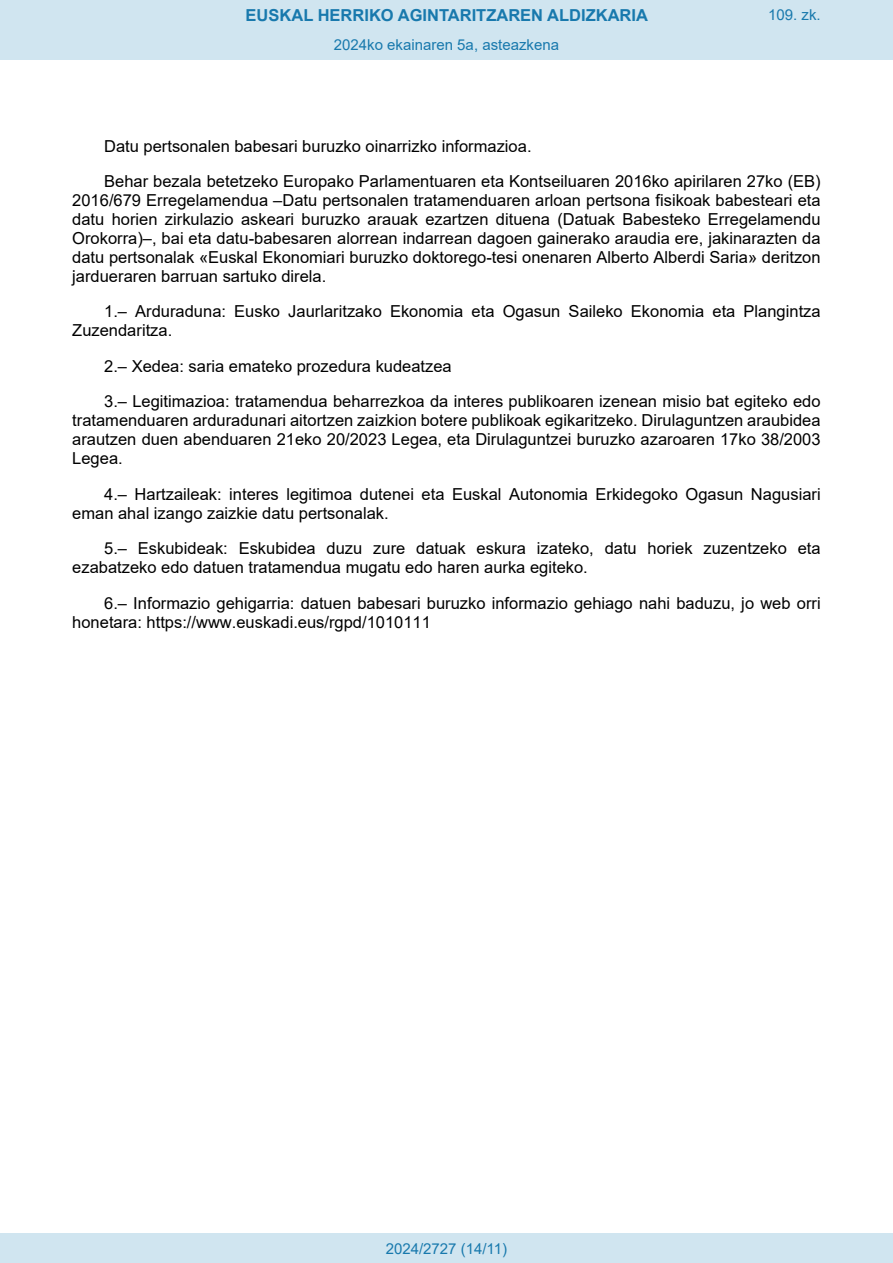
<style>
.page{position:relative;width:893px;height:1263px;background:#fff}
.page>*{position:absolute;margin:0;border:0;box-sizing:border-box;transform-origin:0 0}
.t1{font:16.5px/18.9px "Arial";color:#000}
.t2{font:700 16.5px "Arial";color:#1879ad}
.Paginacion_Centro{font:15px "Arial";color:#1879ad}
</style>
<div class="page">
<div style="left:0;top:0;width:893px;height:60px;background:#d0e5f0"></div>
<div style="left:0;top:1233px;width:893px;height:30px;background:#d0e5f0"></div>
<p class="t2" style="left:246px;top:3px;width:404px">EUSKAL HERRIKO AGINTARITZAREN ALDIZKARIA</p>
<p class="Paginacion_Centro" style="left:768px;top:5px;width:54px">109. zk.</p>
<p class="Paginacion_Centro" style="left:334px;top:35px;width:227px">2024ko ekainaren 5a, asteazkena</p>
<p class="t1" style="left:104px;top:128px;width:718px;line-height:35.4px">Datu pertsonalen babesari buruzko oinarrizko informazioa.<br>Behar bezala betetzeko Europako Parlamentuaren eta Kontseiluaren 2016ko apirilaren 27ko (EB)</p>
<p class="t1" style="left:72px;top:191px;width:750px;text-align:justify">2016/679 Erregelamendua –Datu pertsonalen tratamenduaren arloan pertsona fisikoak babesteari eta datu horien zirkulazio askeari buruzko arauak ezartzen dituena (Datuak Babesteko Erregelamendu Orokorra)–, bai eta datu-babesaren alorrean indarrean dagoen gainerako araudia ere, jakinarazten da datu pertsonalak «Euskal Ekonomiari buruzko doktorego-tesi onenaren Alberto Alberdi Saria» deritzon jardueraren barruan sartuko direla.</p>
<p class="t1" style="left:72px;top:302px;width:750px;text-indent:32px">1.– Arduraduna: Eusko Jaurlaritzako Ekonomia eta Ogasun Saileko Ekonomia eta Plangintza<br>Zuzendaritza.</p>
<p class="t1" style="left:104px;top:348px;width:718px;line-height:35.4px">2.– Xedea: saria emateko prozedura kudeatzea<br>3.– Legitimazioa: tratamendua beharrezkoa da interes publikoaren izenean misio bat egiteko edo</p>
<p class="t1" style="left:72px;top:411px;width:750px;text-align:justify">tratamenduaren arduradunari aitortzen zaizkion botere publikoak egikaritzeko. Dirulaguntzen araubidea arautzen duen abenduaren 21eko 20/2023 Legea, eta Dirulaguntzei buruzko azaroaren 17ko 38/2003<br>Legea.</p>
<p class="t1" style="left:72px;top:484px;width:750px;text-indent:32px">4.– Hartzaileak: interes legitimoa dutenei eta Euskal Autonomia Erkidegoko Ogasun Nagusiari eman ahal izango zaizkie datu pertsonalak.</p>
<p class="t1" style="left:72px;top:539px;width:750px;text-indent:32px">5.– Eskubideak: Eskubidea duzu zure datuak eskura izateko, datu horiek zuzentzeko eta ezabatzeko edo datuen tratamendua mugatu edo haren aurka egiteko.</p>
<p class="t1" style="left:72px;top:593px;width:750px;text-indent:32px">6.– Informazio gehigarria: datuen babesari buruzko informazio gehiago nahi baduzu, jo web orri honetara: https://www.euskadi.eus/rgpd/1010111</p>
<p class="Paginacion_Centro" style="left:386px;top:1238px;width:123px">2024/2727 (14/11)</p>
</div>
